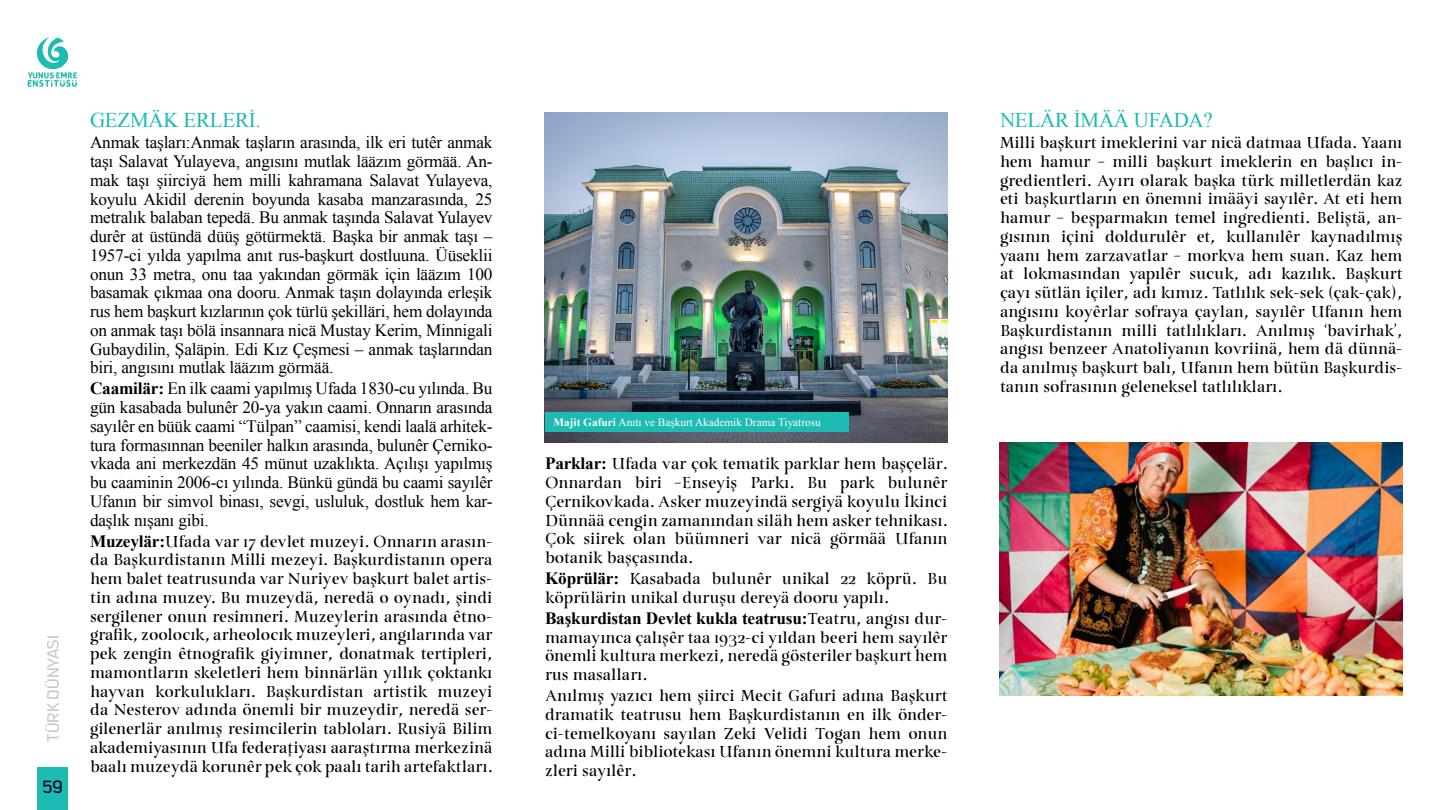
<style>
.page{position:relative;width:1440px;height:810px;background:#fff}
.page>*{position:absolute;margin:0;border:0;box-sizing:border-box;transform-origin:0 0}
.t1{font:22.5px "Kautiva Pro";color:#000827}
.t2{font:21px "Times New Roman";letter-spacing:-.01em;color:#1dbbb2}
.t3{font:18px "Kautiva Pro";color:#c8c8c8}
.t4{font:17.25px/18.8px "Turquoise";color:#000;text-align:justify}
.t5{font:17.25px/18.8px "Times New Roman";letter-spacing:-.01em;color:#000;text-align:justify}
.t6{font:700 17.25px "Times New Roman";letter-spacing:-.01em;color:#000}
.t7{font:11.25px "Times New Roman";color:#fff}
.s1{font-weight:700}
.s2{font-family:"Times New Roman";font-weight:700}
.s3{font-family:"Turquoise";font-weight:400}
</style>
<div class="page">
<div style="left:38px;top:767px;width:30px;height:43px;background:#1dbbb2"></div>
<svg style="left:28px;top:37px;width:49px;height:50px"></svg>
<img style="left:545px;top:113px;width:402px;height:330px">
<div style="left:545px;top:412px;width:304px;height:20px;background:#1dbbb2"></div>
<img style="left:1000px;top:442px;width:402px;height:254px">
<p class="t3" style="left:44px;top:742px;width:108px;rotate:-90deg">TÜRK DÜNYASI</p>
<h1 class="t1" style="left:42px;top:774px;width:22px">59</h1>
<p class="t2" style="left:90px;top:106px;width:172px">GEZMÄK ERLERİ.</p>
<p class="t5" style="left:90px;top:133px;width:404px">Anmak taşları:Anmak taşların arasında, ilk eri tutêr anmak taşı Salavat Yulayeva, angısını mutlak lääzım görmää. An&shy;mak taşı şiirciyä hem milli kahramana Salavat Yulayeva, koyulu Akidil derenin boyunda kasaba manzarasında, 25 metralık balaban tepedä. Bu anmak taşında Salavat Yulayev durêr at üstündä düüş götürmektä. Başka bir anmak taşı – 1957-ci yılda yapılma anıt rus-başkurt dostluuna. Üüseklii onun 33 metra, onu taa yakından görmäk için lääzım 100 basamak çıkmaa ona dooru. Anmak taşın dolayında erleşik rus hem başkurt kızlarının çok türlü şekilläri, hem dolayında on anmak taşı bölä insannara nicä Mustay Kerim, Minnigali Gubaydilin, Şaläpin. Edi Kız Çeşmesi – anmak taşlarından biri, angısını mutlak lääzım görmää.</p>
<p class="t5" style="left:90px;top:379px;width:404px"><span class="s1">Caamilär:</span> En ilk caami yapılmış Ufada 1830-cu yılında. Bu gün kasabada bulunêr 20-ya yakın caami. Onnarın arasında sayılêr en büük caami “Tülpan” caamisi, kendi laalä arhitek&shy;tura formasınnan beeniler halkın arasında, bulunêr Çerniko&shy;vkada ani merkezdän 45 münut uzaklıkta. Açılışı yapılmış bu caaminin 2006-cı yılında. Bünkü gündä bu caami sayılêr Ufanın bir simvol binası, sevgi, usluluk, dostluk hem kar&shy;daşlık nışanı gibi.</p>
<p class="t4" style="left:90px;top:532px;width:404px"><span class="s2">Muzeylär:</span>Ufada var 17 devlet muzeyi. Onnarın arasın&shy;da Başkurdistanın Milli mezeyi. Başkurdistanın opera hem balet teatrusunda var Nuriyev başkurt balet artis&shy;tin adına muzey. Bu muzeydä, neredä o oynadı, şindi sergilener onun resimneri. Muzeylerin arasında êtno&shy;grafik, zoolocık, arheolocık muzeyleri, angılarında var pek zengin êtnografik giyimner, donatmak tertipleri, mamontların skeletleri hem binnärlän yıllık çoktankı hayvan korkulukları. Başkurdistan artistik muzeyi da Nesterov adında önemli bir muzeydir, neredä ser&shy;gilenerlär anılmış resimcilerin tabloları. Rusiyä Bilim akademiyasının Ufa federaţiyası aaraştırma merkezinä baalı muzeydä korunêr pek çok paalı tarih artefaktları.</p>
<p class="t7" style="left:554px;top:415px;width:269px"><span class="s1">Majit Gafuri</span> Anıtı ve Başkurt Akademik Drama Tiyatrosu</p>
<p class="t4" style="left:545px;top:455px;width:404px"><span class="s2">Parklar:</span> Ufada var çok tematik parklar hem başçelär.<br>Onnardan biri –Enseyiş Parkı. Bu park bulunêr Çernikovkada. Asker muzeyindä sergiyä koyulu İkinci Dünnää cengin zamanından siläh hem asker tehnikası.<br>Çok siirek olan büümneri var nicä görmää Ufanın botanik başçasında.</p>
<p class="t4" style="left:545px;top:570px;width:404px"><span class="s2">Köprülär:</span> Kasabada bulunêr unikal 22 köprü. Bu köprülärin unikal duruşu dereyä dooru yapılı.</p>
<p class="t6" style="left:545px;top:606px;width:404px">Başkurdistan Devlet kukla teatrusu:<span class="s3">Teatru, angısı dur-</span></p>
<p class="t4" style="left:545px;top:628px;width:404px">mamayınca çalışêr taa 1932-ci yıldan beeri hem sayılêr önemli kultura merkezi, neredä gösteriler başkurt hem rus masalları.</p>
<p class="t4" style="left:545px;top:687px;width:404px">Anılmış yazıcı hem şiirci Mecit Gafuri adına Başkurt dramatik teatrusu hem Başkurdistanın en ilk önder&shy;ci-temelkoyanı sayılan Zeki Velidi Togan hem onun adına Milli bibliotekası Ufanın önemni kultura merke&shy;zleri sayılêr.</p>
<p class="t2" style="left:1000px;top:106px;width:214px">NELÄR İMÄÄ UFADA?</p>
<p class="t4" style="left:1000px;top:134px;width:404px">Milli başkurt imeklerini var nicä datmaa Ufada. Yaanı hem hamur – milli başkurt imeklerin en başlıcı in&shy;gredientleri. Ayırı olarak başka türk milletlerdän kaz eti başkurtların en önemni imääyi sayılêr. At eti hem hamur – beşparmakın temel ingredienti. Beliştä, an&shy;gısının içini doldurulêr et, kullanılêr kaynadılmış yaanı hem zarzavatlar – morkva hem suan. Kaz hem at lokmasından yapılêr sucuk, adı kazılık. Başkurt çayı sütlän içiler, adı kımız. Tatlılık sek-sek (çak-çak), angısını koyêrlar sofraya çaylan, sayılêr Ufanın hem Başkurdistanın milli tatlılıkları. Anılmış ‘bavirhak’, angısı benzeer Anatoliyanın kovriinä, hem dä dünnä&shy;da anılmış başkurt balı, Ufanın hem bütün Başkurdis&shy;tanın sofrasının geleneksel tatlılıkları.</p>
</div>
